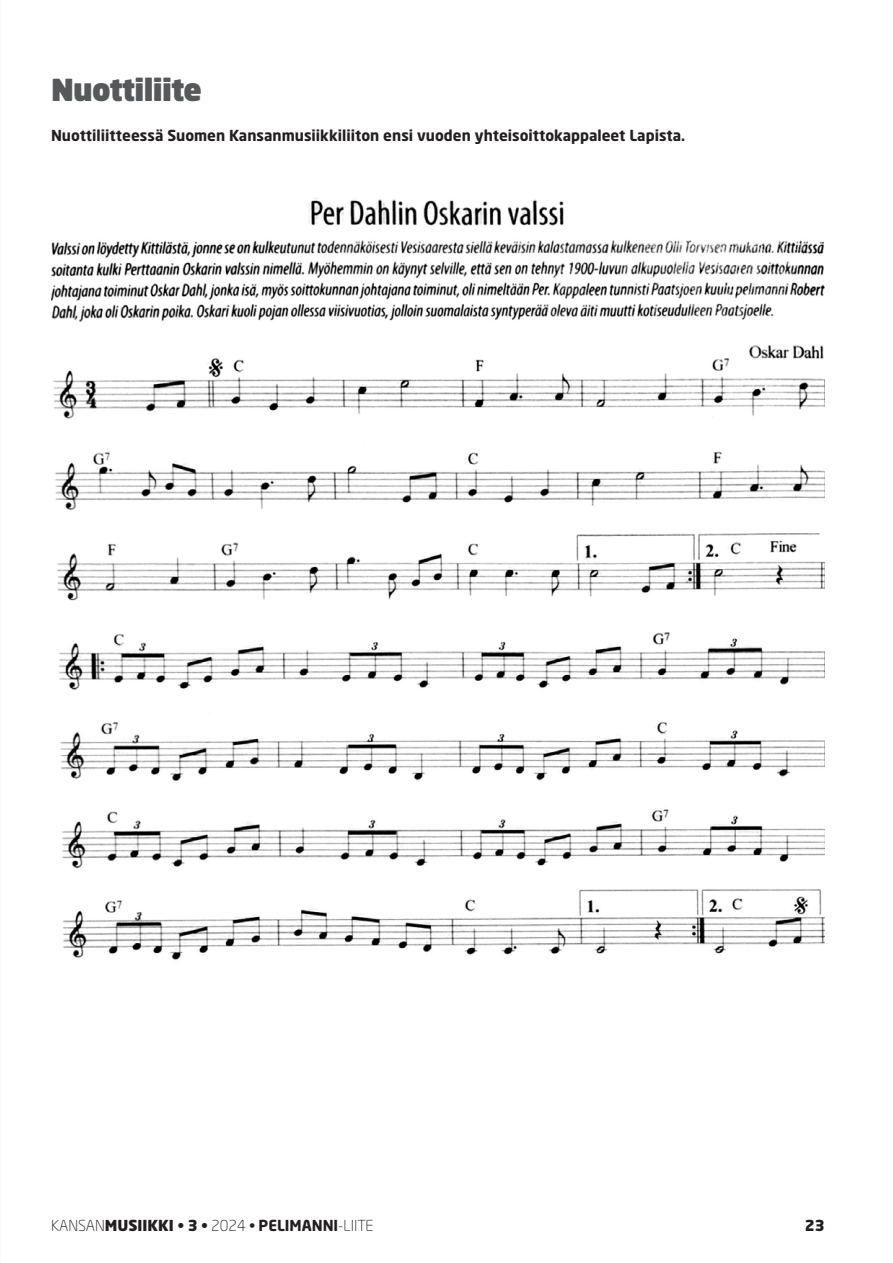
<style>
.page{position:relative;width:893px;height:1263px;background:#fff}
.page>*{position:absolute;margin:0;border:0;box-sizing:border-box;transform-origin:0 0}
.pieni_otsikko{font:900 30px "Neo Sans";letter-spacing:-.02em;color:#57585a}
.Ingressi{font:700 15px "Neo Sans";color:#231f20}
.t1{font:300 15px "Neo Sans";color:#231f20}
.t2{font:900 15px "Neo Sans";color:#231f20}
.s1{font-weight:900}
.s2{font-weight:700}
</style>
<div class="page">
<img style="left:51px;top:198px;width:774px;height:762px">
<p class="pieni_otsikko" style="left:51px;top:70px;width:152px">Nuottiliite</p>
<p class="Ingressi" style="left:51px;top:126px;width:636px">Nuottiliitteessä Suomen Kansanmusiikkiliiton ensi vuoden yhteisoittokappaleet Lapista.</p>
<p class="t1" style="left:51px;top:1216px;width:324px">KANSAN<span class="s1">MUSIIKKI • 3 •</span> 2024 • <span class="s2">PELIMANNI</span>-LIITE</p>
<p class="t2" style="left:805px;top:1215px;width:21px">23</p>
</div>
